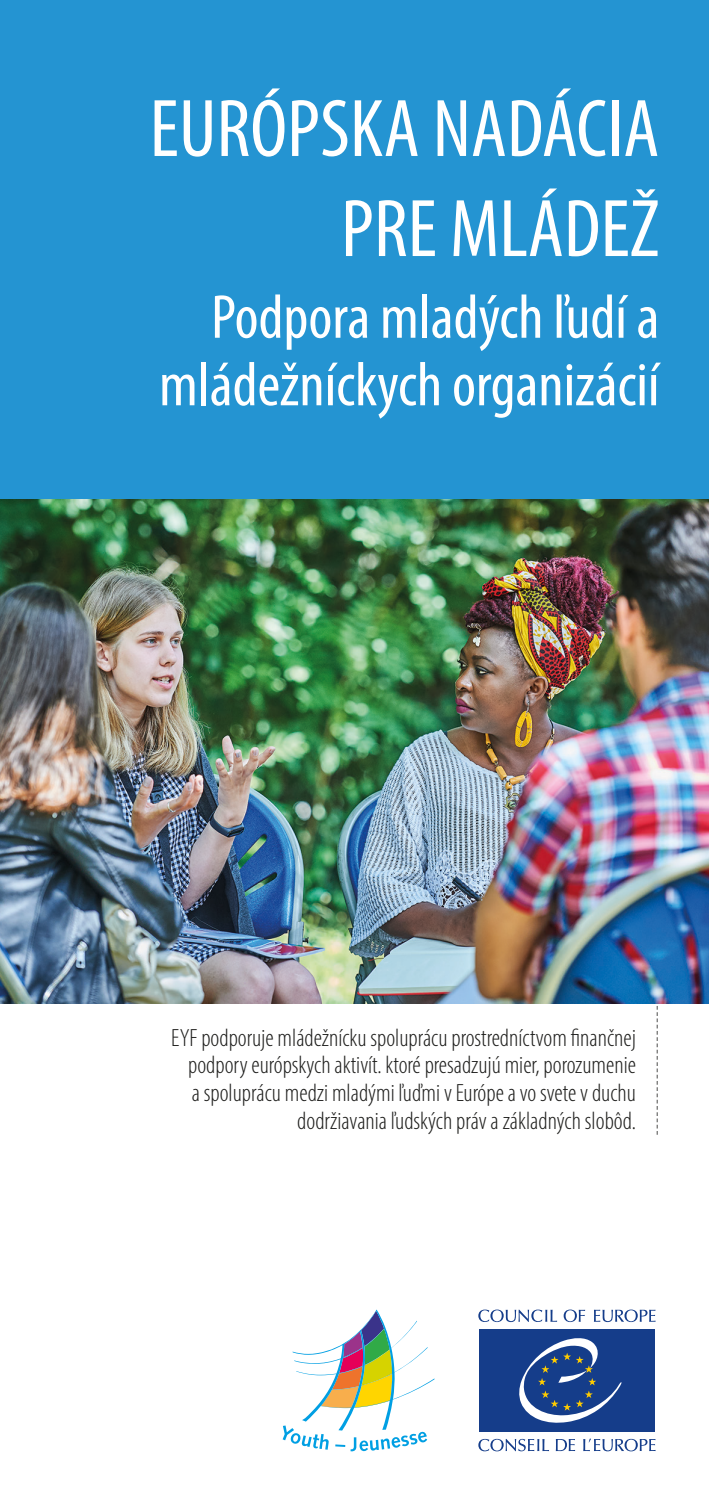
<style>
.page{position:relative;width:709px;height:1489px;background:#fff}
.page>*{position:absolute;margin:0;border:0;box-sizing:border-box;transform-origin:0 0}
.t1{font:condensed 82.5px/100px "Myriad Pro";color:#fff;text-align:right}
.t2{font:condensed 62.5px/67.5px "Myriad Pro";color:#fff;text-align:right}
.t3{font:300 condensed 25px/27.5px "Myriad Pro";color:#1d1d1b;text-align:right}
</style>
<div class="page">
<div style="left:0;top:0;width:709px;height:499px;background:#2494d2"></div>
<img style="left:0;top:499px;width:709px;height:504px">
<svg style="left:563px;top:1309px;width:22px;height:12px"></svg>
<svg style="left:594px;top:1309px;width:61px;height:12px"></svg>
<svg style="left:478px;top:1309px;width:79px;height:12px"></svg>
<svg style="left:583px;top:1438px;width:72px;height:13px"></svg>
<svg style="left:556px;top:1439px;width:19px;height:11px"></svg>
<svg style="left:478px;top:1438px;width:71px;height:13px"></svg>
<div style="left:479px;top:1328px;width:176px;height:103px;background:#153d8a"></div>
<svg style="left:519px;top:1338px;width:103px;height:85px"></svg>
<svg style="left:283px;top:1309px;width:151px;height:142px"></svg>
<svg style="left:656px;top:1006px;width:2px;height:128px"></svg>
<p class="t1" style="left:150px;top:78px;width:511px">EURÓPSKA NADÁCIA<br>PRE MLÁDEŽ</p>
<p class="t2" style="left:159px;top:282px;width:502px">Podpora mladých ľudí a mládežníckych organizácií</p>
<p class="t3" style="left:171px;top:1023px;width:466px">EYF podporuje mládežnícku spoluprácu prostredníctvom finančnej podpory európskych aktivít. ktoré presadzujú mier, porozumenie<br>a spoluprácu medzi mladými ľuďmi v Európe a vo svete v duchu dodržiavania ľudských práv a základných slobôd.</p>
</div>
